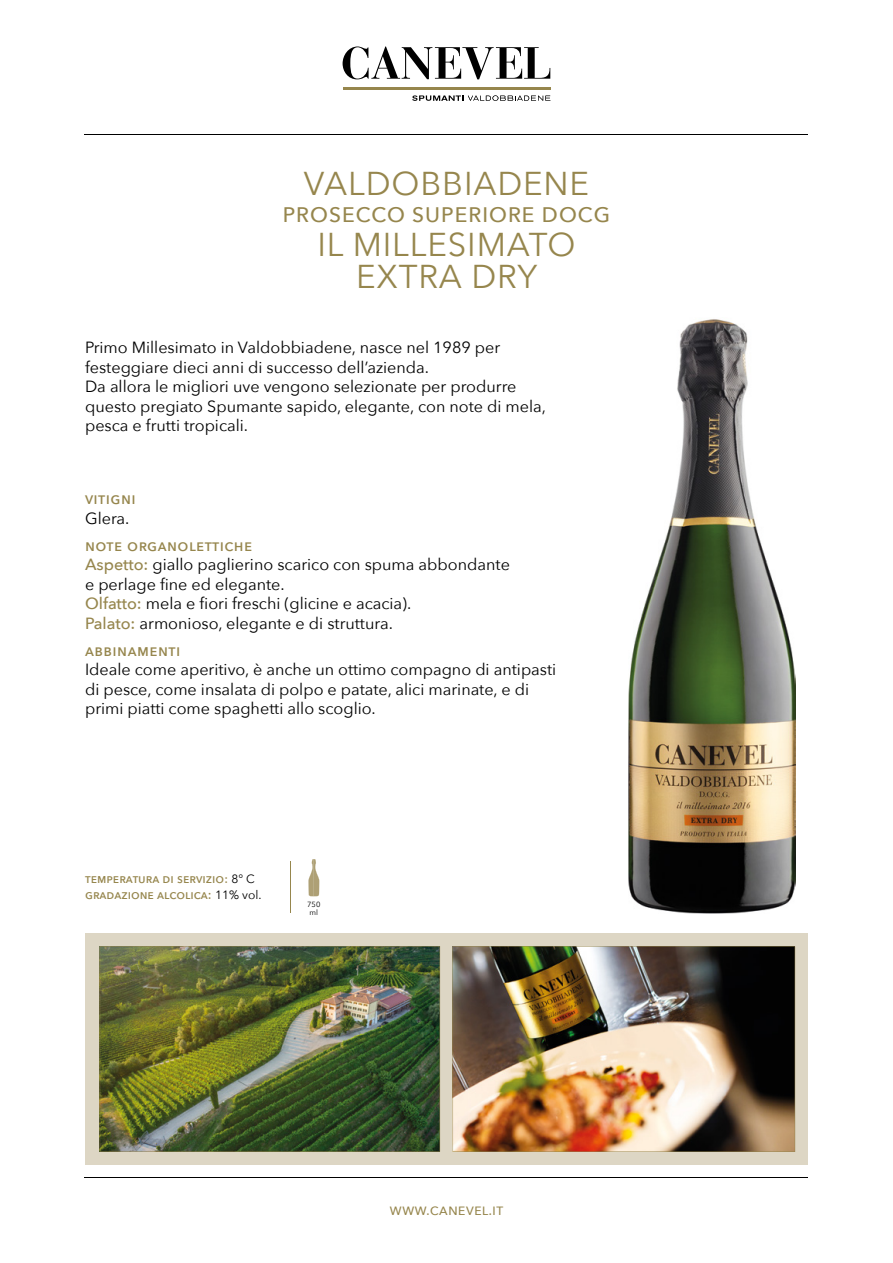
<style>
.page{position:relative;width:893px;height:1263px;background:#fff}
.page>*{position:absolute;margin:0;border:0;box-sizing:border-box;transform-origin:0 0}
.t1{font:33px/31.5px "Avenir Next";letter-spacing:.025em;color:#96864d;text-align:center}
.t2{font:500 21px "Avenir Next";letter-spacing:.05em;color:#96864d}
.t3{font:16.2px/19.5px "Avenir Next";color:#000}
.t4{font:500 16.2px "Avenir Next";letter-spacing:.025em;color:#96864d}
.t5{font:500 12.75px/15.3px "Avenir Next";color:#96864d}
.t6{font:500 12px "Avenir Next";letter-spacing:.05em;color:#96864d}
.t7{font:7.5px/7.5px "Avenir Next";color:#000;text-align:center}
.s1{font-weight:500;color:#96864d}
.s2{font-size:12px}
.s3{font-weight:400;font-size:12px;color:#000}
</style>
<div class="page">
<div style="left:85px;top:933px;width:723px;height:232px;background:#ddd6c4"></div>
<img style="left:100px;top:946px;width:340px;height:206px">
<img style="left:453px;top:946px;width:342px;height:206px">
<hr style="left:290px;top:861px;width:1px;height:51px;background:#96864d">
<hr style="left:85px;top:134px;width:723px;height:1px;background:#000">
<hr style="left:85px;top:1177px;width:723px;height:1px;background:#000">
<svg style="left:343px;top:46px;width:207px;height:33px"></svg>
<svg style="left:412px;top:95px;width:138px;height:6px"></svg>
<hr style="left:343px;top:88px;width:207px;height:2px;background:#96864d">
<svg style="left:308px;top:859px;width:11px;height:37px"></svg>
<img style="left:628px;top:319px;width:167px;height:594px">
<h1 class="t1" style="left:304px;top:166px;width:287px">VALDOBBIADENE</h1>
<p class="t2" style="left:283px;top:196px;width:329px">PROSECCO SUPERIORE DOCG</p>
<h1 class="t1" style="left:317px;top:227px;width:260px">IL MILLESIMATO<br>EXTRA DRY</h1>
<p class="t3" style="left:85px;top:337px;width:463px">Primo Millesimato in Valdobbiadene, nasce nel 1989 per festeggiare dieci anni di successo dell’azienda.<br>Da allora le migliori uve vengono selezionate per produrre questo pregiato Spumante sapido, elegante, con note di mela, pesca e frutti tropicali.</p>
<p class="t4" style="left:85px;top:485px;width:52px">VITIGNI</p>
<p class="t3" style="left:85px;top:508px;width:46px">Glera.</p>
<p class="t3" style="left:85px;top:535px;width:426px"><span class="s1">NOTE ORGANOLETTICHE<br>Aspetto:</span> giallo paglierino scarico con spuma abbondante e perlage fine ed elegante.<br><span class="s1">Olfatto:</span> mela e fiori freschi (glicine e acacia).<br><span class="s1">Palato:</span> armonioso, elegante e di struttura.</p>
<p class="t4" style="left:85px;top:636px;width:97px">ABBINAMENTI</p>
<p class="t3" style="left:85px;top:659px;width:473px">Ideale come aperitivo, è anche un ottimo compagno di antipasti di pesce, come insalata di polpo e patate, alici marinate, e di primi piatti come spaghetti allo scoglio.</p>
<p class="t5" style="left:85px;top:871px;width:178px">TEMPERATURA DI SERVIZIO<span class="s2">:</span> <span class="s3">8° C<br></span>GRADAZIONE ALCOLICA: <span class="s3">11% vol.</span></p>
<p class="t7" style="left:307px;top:901px;width:15px">750 ml</p>
<p class="t6" style="left:390px;top:1200px;width:115px">WWW.CANEVEL.IT</p>
</div>
